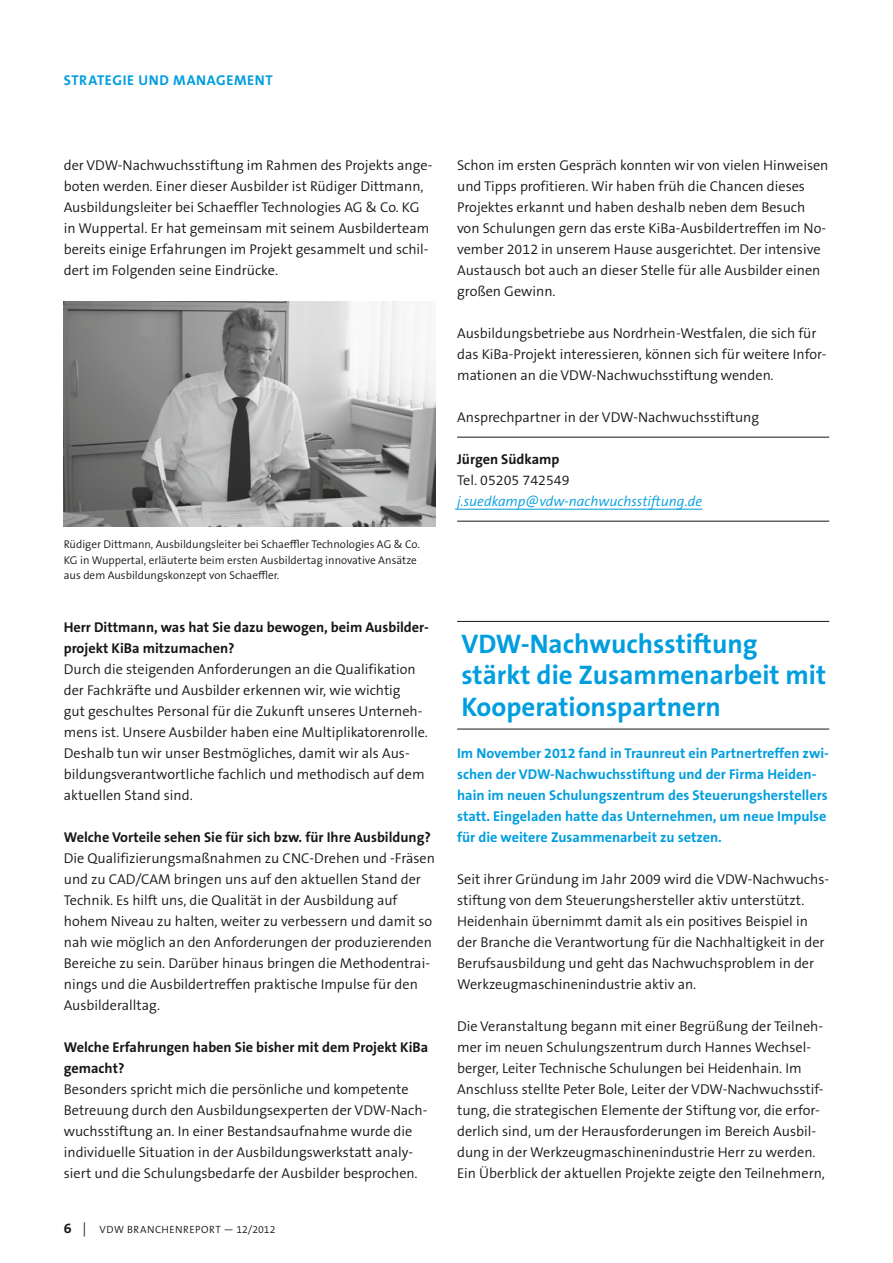
<style>
.page{position:relative;width:893px;height:1263px;background:#fff}
.page>*{position:absolute;margin:0;border:0;box-sizing:border-box;transform-origin:0 0}
.t1{font:700 27px/31.5px "The Sans B W7";color:#009edf}
.t2{font:300 14.25px/21px "The Sans B W4";color:#181716}
.t3{font:700 14.25px/21px "The Sans B W7";color:#009edf}
.t4{font:italic 300 14.25px/21px "The Sans B W4";color:#009edf}
.t5{font:700 14.25px "The Sans B W7";letter-spacing:.14em;color:#009edf}
.t6{font:300 11.25px/15.8px "The Sans B W4";color:#181716}
.t7{font:300 10.5px "The Sans B W4";letter-spacing:.05em;color:#181716}
.s1{font-family:"The Sans B W7";font-weight:700}
.s2{font-family:"The Sans B W7";font-weight:700;font-size:14.25px}
.s3{font-size:14.25px}
.s4{font-family:"The Sans B W7";font-weight:700;font-style:normal;color:#181716}
.s5{font-style:normal;color:#181716}
</style>
<div class="page">
<hr style="left:457px;top:437px;width:372px;height:1px;background:#181716">
<hr style="left:457px;top:521px;width:372px;height:1px;background:#181716">
<hr style="left:457px;top:509px;width:245px;height:1px;background:#009edf">
<hr style="left:457px;top:621px;width:372px;height:1px;background:#181716">
<hr style="left:457px;top:729px;width:372px;height:1px;background:#181716">
<img style="left:64px;top:301px;width:372px;height:226px">
<p class="t5" style="left:64px;top:71px;width:210px">strategie und management</p>
<p class="t2" style="left:64px;top:155px;width:370px">der VDW-Nachwuchsstiftung im Rahmen des Projekts ange&shy;boten werden. Einer dieser Ausbilder ist Rüdiger Dittmann, Ausbildungsleiter bei Schaeffler Technologies AG &amp; Co. KG in Wuppertal. Er hat gemeinsam mit seinem Ausbilderteam bereits einige Erfahrungen im Projekt gesammelt und schil&shy;dert im Folgenden seine Eindrücke.</p>
<p class="t6" style="left:64px;top:536px;width:358px">Rüdiger Dittmann, Ausbildungsleiter bei Schaeffler Technologies AG &amp; Co.<br>KG in Wuppertal, erläuterte beim ersten Ausbildertag innovative Ansätze aus dem Ausbildungskonzept von Schaeffler.</p>
<p class="t2" style="left:64px;top:617px;width:366px"><span class="s1">Herr Dittmann, was hat Sie dazu bewogen, beim Ausbilder&shy;projekt KiBa mitzumachen?<br></span>Durch die steigenden Anforderungen an die Qualifikation der Fachkräfte und Ausbilder erkennen wir, wie wichtig<br>gut geschultes Personal für die Zukunft unseres Unterneh&shy;mens ist. Unsere Ausbilder haben eine Multiplikatorenrolle.<br>Deshalb tun wir unser Bestmögliches, damit wir als Aus&shy;bildungsverantwortliche fachlich und methodisch auf dem aktuellen Stand sind.</p>
<p class="t2" style="left:64px;top:827px;width:373px"><span class="s1">Welche Vorteile sehen Sie für sich bzw. für Ihre Ausbildung?<br></span>Die Qualifizierungsmaßnahmen zu CNC-Drehen und -Fräsen und zu CAD/CAM bringen uns auf den aktuellen Stand der Technik. Es hilft uns, die Qualität in der Ausbildung auf hohem Niveau zu halten, weiter zu verbessern und damit so nah wie möglich an den Anforderungen der produzierenden Bereiche zu sein. Darüber hinaus bringen die Methodentrai&shy;nings und die Ausbildertreffen praktische Impulse für den Ausbilderalltag.</p>
<p class="t2" style="left:64px;top:1037px;width:366px"><span class="s1">Welche Erfahrungen haben Sie bisher mit dem Projekt KiBa gemacht?<br></span>Besonders spricht mich die persönliche und kompetente Betreuung durch den Ausbildungsexperten der VDW-Nach&shy;wuchsstiftung an. In einer Bestandsaufnahme wurde die individuelle Situation in der Ausbildungswerkstatt analy&shy;siert und die Schulungsbedarfe der Ausbilder besprochen.</p>
<p class="t7" style="left:64px;top:1223px;width:213px"><span class="s2">6</span> <span class="s3">|</span> VDW BRANCHENREPORT — 12/2012</p>
<p class="t2" style="left:457px;top:155px;width:373px">Schon im ersten Gespräch konnten wir von vielen Hinweisen und Tipps profitieren. Wir haben früh die Chancen dieses Projektes erkannt und haben deshalb neben dem Besuch von Schulungen gern das erste KiBa-Ausbildertreffen im No&shy;vember 2012 in unserem Hause ausgerichtet. Der intensive Austausch bot auch an dieser Stelle für alle Ausbilder einen großen Gewinn.</p>
<p class="t2" style="left:457px;top:323px;width:371px">Ausbildungsbetriebe aus Nordrhein-Westfalen, die sich für das KiBa-Projekt interessieren, können sich für weitere Infor&shy;mationen an die VDW-Nachwuchsstiftung wenden.</p>
<p class="t2" style="left:457px;top:407px;width:304px">Ansprechpartner in der VDW-Nachwuchsstiftung</p>
<p class="t4" style="left:457px;top:449px;width:247px"><span class="s4">Jürgen Südkamp<br></span><span class="s5">Tel. 05205 742549 </span>j.suedkamp@vdw-nachwuchsstiftung.de</p>
<p class="t1" style="left:461px;top:628px;width:366px">VDW-Nachwuchsstiftung stärkt die Zusammenarbeit mit<br>Kooperationspartnern</p>
<p class="t3" style="left:457px;top:743px;width:373px">Im November 2012 fand in Traunreut ein Partnertreffen zwi&shy;schen der VDW-Nachwuchsstiftung und der Firma Heiden&shy;hain im neuen Schulungszentrum des Steuerungsherstellers statt. Eingeladen hatte das Unternehmen, um neue Impulse für die weitere Zusammenarbeit zu setzen.</p>
<p class="t2" style="left:457px;top:869px;width:374px">Seit ihrer Gründung im Jahr 2009 wird die VDW-Nachwuchs&shy;stiftung von dem Steuerungshersteller aktiv unterstützt.<br>Heidenhain übernimmt damit als ein positives Beispiel in der Branche die Verantwortung für die Nachhaltigkeit in der Berufsausbildung und geht das Nachwuchsproblem in der Werkzeugmaschinenindustrie aktiv an.</p>
<p class="t2" style="left:457px;top:1016px;width:369px">Die Veranstaltung begann mit einer Begrüßung der Teilneh&shy;mer im neuen Schulungszentrum durch Hannes Wechsel&shy;berger, Leiter Technische Schulungen bei Heidenhain. Im Anschluss stellte Peter Bole, Leiter der VDW-Nachwuchsstif&shy;tung, die strategischen Elemente der Stiftung vor, die erfor&shy;derlich sind, um der Herausforderungen im Bereich Ausbil&shy;dung in der Werkzeugmaschinenindustrie Herr zu werden.<br>Ein Überblick der aktuellen Projekte zeigte den Teilnehmern,</p>
</div>
